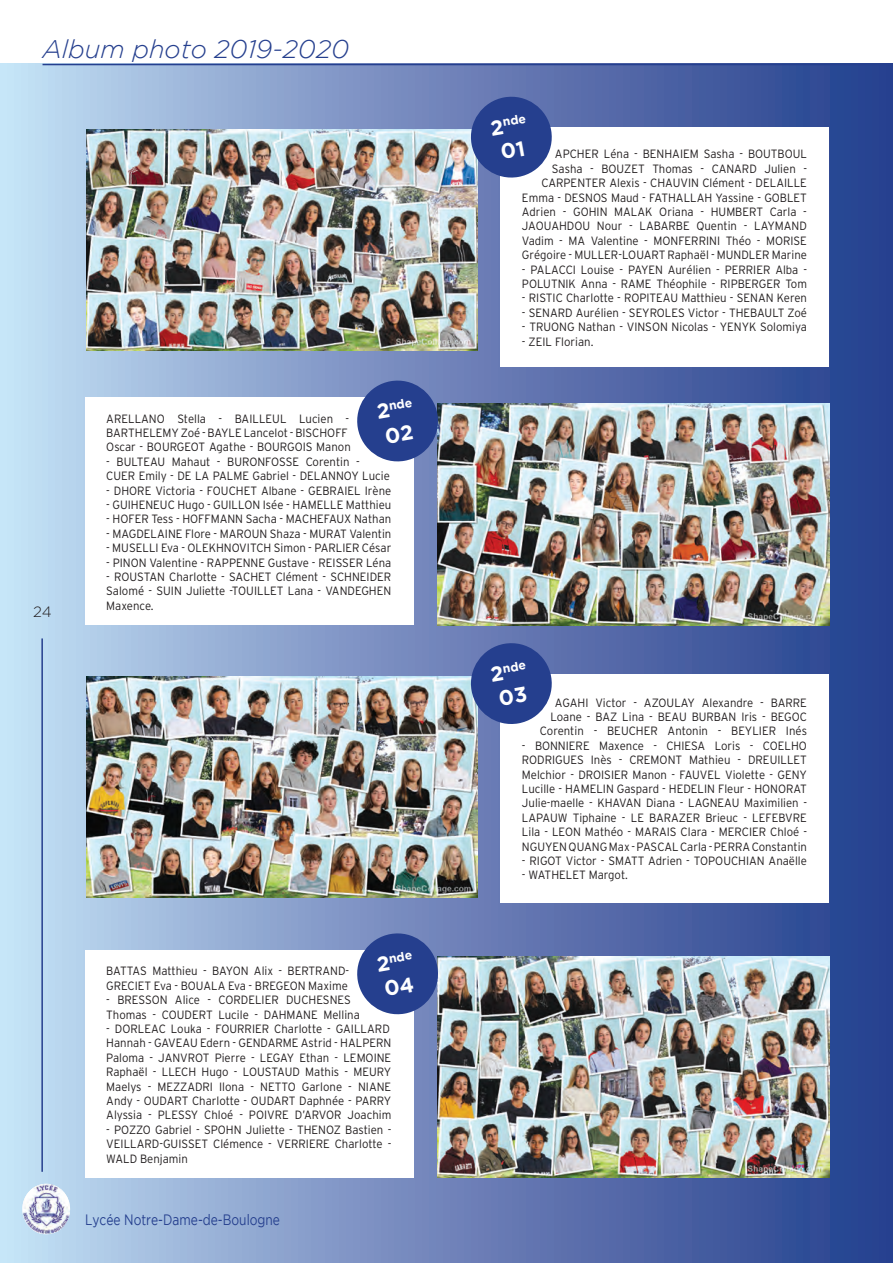
<style>
.page{position:relative;width:893px;height:1263px;background:#fff}
.page>*{position:absolute;margin:0;border:0;box-sizing:border-box;transform-origin:0 0}
.t1{font:italic 300 25.5px "Gotham";color:#253f8e}
.t2{font:15px "Gotham";color:#253f8e;scale:.8 1}
.t3{font:300 15px "Gotham";color:#231f20}
.t4{font:700 12.3px "Gotham";color:#fff}
.t5{font:300 12px/14.4px "Interstate";color:#231f20;scale:.95 1}
.s1{font-size:21px}
</style>
<div class="page">
<div style="left:0;top:64px;width:893px;height:1199px;background:linear-gradient(to right,#c1daf1,#243a8a)"></div>
<hr style="left:41px;top:638px;width:2px;height:534px;background:#253f8e">
<hr style="left:43px;top:64px;width:850px;height:1px;background:#253f8e">
<img style="left:86px;top:130px;width:391px;height:221px">
<img style="left:86px;top:676px;width:391px;height:221px">
<img style="left:438px;top:404px;width:391px;height:221px">
<img style="left:438px;top:957px;width:391px;height:221px">
<div style="left:501px;top:128px;width:328px;height:239px;background:#fff"></div>
<div style="left:501px;top:674px;width:328px;height:228px;background:#fff"></div>
<div style="left:85px;top:398px;width:329px;height:227px;background:#fff"></div>
<div style="left:85px;top:950px;width:329px;height:228px;background:#fff"></div>
<img style="left:23px;top:1184px;width:47px;height:49px">
<svg style="left:468px;top:93px;width:87px;height:88px;background:#4c62a3"></svg>
<svg style="left:468px;top:640px;width:87px;height:87px;background:#4b61a1"></svg>
<svg style="left:354px;top:377px;width:87px;height:88px;background:#4e64a3"></svg>
<svg style="left:354px;top:930px;width:87px;height:87px;background:#4f65a4"></svg>
<h1 class="t1" style="left:43px;top:35px;width:308px">Album photo 2019-2020</h1>
<p class="t3" style="left:33px;top:603px;width:20px">24</p>
<p class="t4" style="left:375px;top:401px;width:38px;rotate:-10deg"><span class="s1">2</span>nde</p>
<p class="t5" style="left:106px;top:411px;width:259px">ARELLANO Stella - BAILLEUL Lucien -<br>BARTHELEMY Zoé - BAYLE Lancelot - BISCHOFF<br>Oscar - BOURGEOT Agathe - BOURGOIS Manon</p>
<p class="t5" style="left:106px;top:454px;width:300px">- BULTEAU Mahaut - BURONFOSSE Corentin -<br>CUER Emily - DE LA PALME Gabriel - DELANNOY Lucie</p>
<p class="t5" style="left:106px;top:483px;width:302px">- DHORE Victoria - FOUCHET Albane - GEBRAIEL Irène</p>
<p class="t5" style="left:106px;top:497px;width:302px">- GUIHENEUC Hugo - GUILLON Isée - HAMELLE Matthieu</p>
<p class="t5" style="left:106px;top:512px;width:302px">- HOFER Tess - HOFFMANN Sacha - MACHEFAUX Nathan</p>
<p class="t5" style="left:106px;top:526px;width:302px">- MAGDELAINE Flore - MAROUN Shaza - MURAT Valentin</p>
<p class="t5" style="left:106px;top:541px;width:302px">- MUSELLI Eva - OLEKHNOVITCH Simon - PARLIER César</p>
<p class="t5" style="left:106px;top:555px;width:302px">- PINON Valentine - RAPPENNE Gustave - REISSER Léna</p>
<p class="t5" style="left:106px;top:569px;width:302px;text-align:justify">- ROUSTAN Charlotte - SACHET Clément - SCHNEIDER Salomé - SUIN Juliette -TOUILLET Lana - VANDEGHEN Maxence.</p>
<p class="t4" style="left:375px;top:954px;width:38px;rotate:-10deg"><span class="s1">2</span>nde</p>
<p class="t5" style="left:106px;top:964px;width:257px">BATTAS Matthieu - BAYON Alix - BERTRAND-<br>GRECIET Eva - BOUALA Eva - BREGEON Maxime</p>
<p class="t5" style="left:106px;top:993px;width:268px">- BRESSON Alice - CORDELIER DUCHESNES<br>Thomas - COUDERT Lucile - DAHMANE Mellina</p>
<p class="t5" style="left:106px;top:1021px;width:302px">- DORLEAC Louka - FOURRIER Charlotte - GAILLARD Hannah - GAVEAU Edern - GENDARME Astrid - HALPERN Paloma - JANVROT Pierre - LEGAY Ethan - LEMOINE Raphaël - LLECH Hugo - LOUSTAUD Mathis - MEURY Maelys - MEZZADRI Ilona - NETTO Garlone - NIANE Andy - OUDART Charlotte - OUDART Daphnée - PARRY Alyssia - PLESSY Chloé - POIVRE D’ARVOR Joachim</p>
<p class="t5" style="left:106px;top:1122px;width:302px;text-align:justify">- POZZO Gabriel - SPOHN Juliette - THENOZ Bastien - VEILLARD-GUISSET Clémence - VERRIERE Charlotte - WALD Benjamin</p>
<p class="t2" style="left:85px;top:1211px;width:245px">Lycée Notre-Dame-de-Boulogne</p>
<p class="t4" style="left:489px;top:117px;width:38px;rotate:-10deg"><span class="s1">2</span>nde</p>
<p class="t5" style="left:522px;top:147px;width:302px;text-align:right">APCHER Léna - BENHAIEM Sasha - BOUTBOUL Sasha - BOUZET Thomas - CANARD Julien - CARPENTER Alexis - CHAUVIN Clément - DELAILLE Emma - DESNOS Maud - FATHALLAH Yassine - GOBLET Adrien - GOHIN MALAK Oriana - HUMBERT Carla - JAOUAHDOU Nour - LABARBE Quentin - LAYMAND Vadim - MA Valentine - MONFERRINI Théo - MORISE Grégoire - MULLER-LOUART Raphaël - MUNDLER Marine</p>
<p class="t5" style="left:522px;top:262px;width:302px">- PALACCI Louise - PAYEN Aurélien - PERRIER Alba -<br>POLUTNIK Anna - RAME Théophile - RIPBERGER Tom</p>
<p class="t5" style="left:522px;top:291px;width:302px">- RISTIC Charlotte - ROPITEAU Matthieu - SENAN Keren</p>
<p class="t5" style="left:522px;top:305px;width:302px">- SENARD Aurélien - SEYROLES Victor - THEBAULT Zoé</p>
<p class="t5" style="left:522px;top:320px;width:302px">- TRUONG Nathan - VINSON Nicolas - YENYK Solomiya</p>
<p class="t5" style="left:522px;top:334px;width:77px">- ZEIL Florian.</p>
<p class="t4" style="left:489px;top:664px;width:38px;rotate:-10deg"><span class="s1">2</span>nde</p>
<p class="t5" style="left:540px;top:695px;width:283px;text-align:right">AGAHI Victor - AZOULAY Alexandre - BARRE<br>Loane - BAZ Lina - BEAU BURBAN Iris - BEGOC<br>Corentin - BEUCHER Antonin - BEYLIER Inés</p>
<p class="t5" style="left:522px;top:738px;width:302px;text-align:justify">- BONNIERE Maxence - CHIESA Loris - COELHO RODRIGUES Inès - CREMONT Mathieu - DREUILLET Melchior - DROISIER Manon - FAUVEL Violette - GENY Lucille - HAMELIN Gaspard - HEDELIN Fleur - HONORAT Julie-maelle - KHAVAN Diana - LAGNEAU Maximilien - LAPAUW Tiphaine - LE BARAZER Brieuc - LEFEBVRE Lila - LEON Mathéo - MARAIS Clara - MERCIER Chloé - NGUYEN QUANG Max - PASCAL Carla - PERRA Constantin</p>
<p class="t5" style="left:522px;top:853px;width:302px">- RIGOT Victor - SMATT Adrien - TOPOUCHIAN Anaëlle</p>
<p class="t5" style="left:522px;top:868px;width:113px">- WATHELET Margot.</p>
</div>
